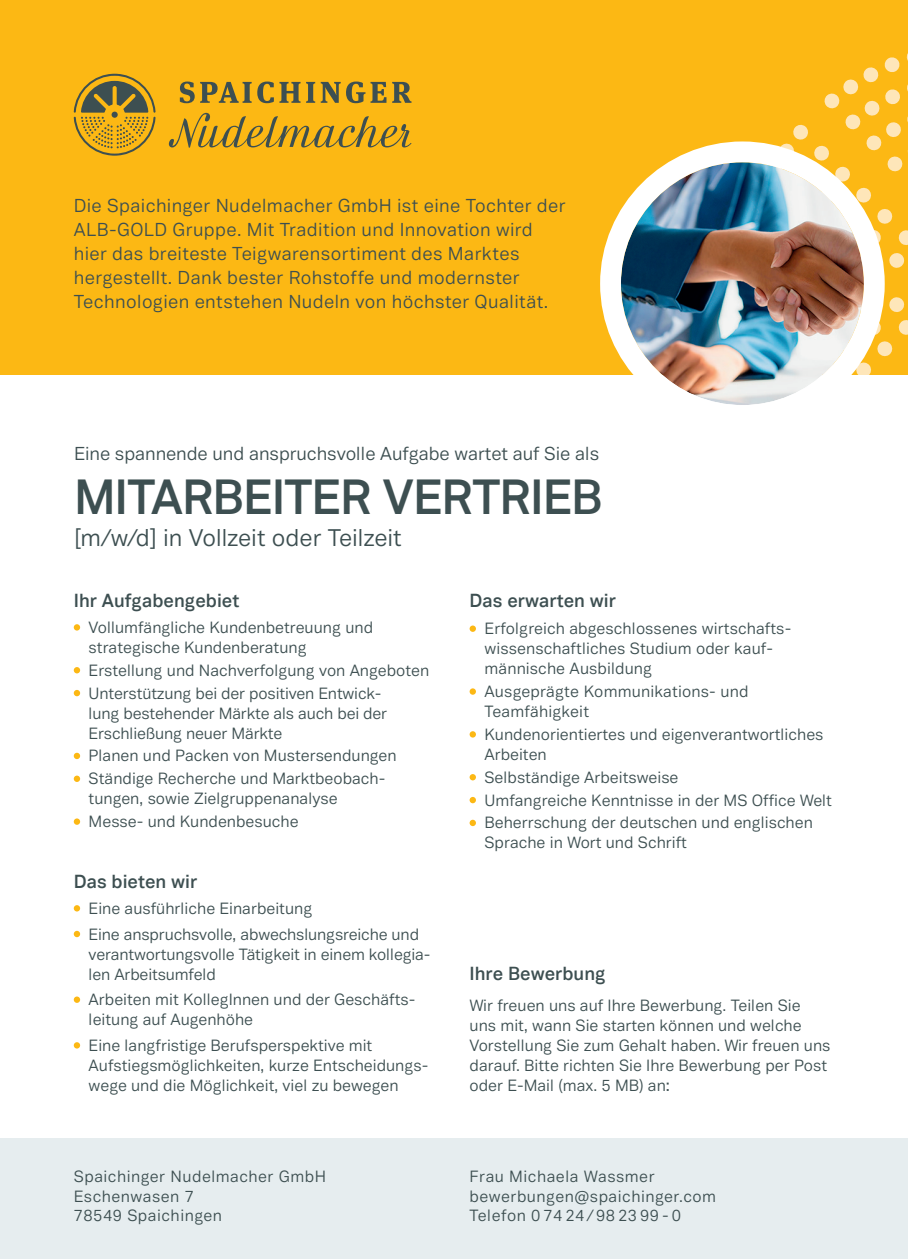
<style>
.page{position:relative;width:908px;height:1259px;background:#fff}
.page>*{position:absolute;margin:0;border:0;box-sizing:border-box;transform-origin:0 0}
.t1{font:600 48px "Vaud";letter-spacing:-.02em;color:#3d4f51}
.t2{font:23.6px "Vaud";letter-spacing:-.005em;color:#3d4f51}
.t3{font:18.4px/24px "Vaud";letter-spacing:.02em;color:#3d4f51}
.t4{font:600 18.4px "Vaud";color:#3d4f51}
.t5{font:18.4px "Vaud";letter-spacing:-.005em;color:#3d4f51}
.t6{font:16px/20px "Vaud";color:#3d4f51}
.t7{font:16px/19.2px "Vaud";letter-spacing:.03em;color:#3d4f51}
</style>
<div class="page">
<div style="left:0;top:1138px;width:907px;height:121px;background:#e6edef"></div>
<div style="left:0;top:0;width:907px;height:374px;background:#fcb814"></div>
<svg style="left:889px;top:253px;width:15px;height:15px"></svg>
<svg style="left:859px;top:252px;width:3px;height:12px"></svg>
<svg style="left:761px;top:56px;width:146px;height:190px"></svg>
<svg style="left:889px;top:297px;width:15px;height:15px"></svg>
<svg style="left:860px;top:303px;width:2px;height:10px"></svg>
<svg style="left:823px;top:319px;width:84px;height:55px"></svg>
<svg style="left:74px;top:624px;width:6px;height:6px"></svg>
<svg style="left:74px;top:667px;width:6px;height:6px"></svg>
<svg style="left:74px;top:690px;width:6px;height:6px"></svg>
<svg style="left:74px;top:753px;width:6px;height:6px"></svg>
<div style="left:74px;top:775px;width:6px;height:7px;background:#fcb814;border-radius:50%"></div>
<div style="left:74px;top:818px;width:6px;height:7px;background:#fcb814;border-radius:50%"></div>
<div style="left:469px;top:625px;width:6px;height:7px;background:#fcb814;border-radius:50%"></div>
<div style="left:469px;top:688px;width:6px;height:7px;background:#fcb814;border-radius:50%"></div>
<svg style="left:469px;top:731px;width:6px;height:6px"></svg>
<svg style="left:469px;top:774px;width:6px;height:6px"></svg>
<svg style="left:469px;top:797px;width:6px;height:6px"></svg>
<svg style="left:469px;top:819px;width:6px;height:7px"></svg>
<svg style="left:169px;top:113px;width:242px;height:35px"></svg>
<svg style="left:180px;top:82px;width:71px;height:21px"></svg>
<svg style="left:257px;top:82px;width:43px;height:21px"></svg>
<svg style="left:306px;top:82px;width:34px;height:21px"></svg>
<svg style="left:346px;top:82px;width:40px;height:21px"></svg>
<svg style="left:392px;top:82px;width:19px;height:21px"></svg>
<svg style="left:74px;top:74px;width:81px;height:82px"></svg>
<svg style="left:74px;top:905px;width:6px;height:6px"></svg>
<svg style="left:74px;top:931px;width:6px;height:6px"></svg>
<div style="left:74px;top:996px;width:6px;height:7px;background:#fcb814;border-radius:50%"></div>
<svg style="left:74px;top:1042px;width:6px;height:6px"></svg>
<img style="left:620px;top:162px;width:243px;height:243px;border-radius:121px">
<div style="left:600px;top:141px;width:284px;height:285px;border:21px solid #fff;border-radius:50%"></div>
<p class="t3" style="left:74px;top:194px;width:493px">Die Spaichinger Nudelmacher GmbH ist eine Tochter der ALB-GOLD Gruppe. Mit Tradition und Innovation wird hier das breiteste Teigwarensortiment des Marktes hergestellt. Dank bester Rohstoffe und modernster Technologien entstehen Nudeln von höchster Qualität.</p>
<p class="t5" style="left:74px;top:443px;width:526px">Eine spannende und anspruchsvolle Aufgabe wartet auf Sie als</p>
<h1 class="t1" style="left:74px;top:468px;width:529px">MITARBEITER VERTRIEB</h1>
<h2 class="t2" style="left:74px;top:524px;width:329px">[m/w/d] in Vollzeit oder Teilzeit</h2>
<p class="t4" style="left:74px;top:589px;width:167px">Ihr Aufgabengebiet</p>
<p class="t6" style="left:89px;top:617px;width:286px">Vollumfängliche Kundenbetreuung und strategische Kundenberatung</p>
<p class="t6" style="left:89px;top:659px;width:342px;line-height:22.8px">Erstellung und Nachverfolgung von Angeboten<br>Unterstützung bei der positiven Entwick-</p>
<p class="t6" style="left:89px;top:703px;width:300px">lung bestehender Märkte als auch bei der<br>Erschließung neuer Märkte</p>
<p class="t6" style="left:89px;top:744px;width:309px;line-height:22.8px">Planen und Packen von Mustersendungen<br>Ständige Recherche und Marktbeobach-</p>
<p class="t6" style="left:89px;top:787px;width:250px;line-height:22.8px">tungen, sowie Zielgruppenanalyse<br>Messe- und Kundenbesuche</p>
<p class="t4" style="left:74px;top:870px;width:125px">Das bieten wir</p>
<p class="t6" style="left:89px;top:895px;width:332px;line-height:25.6px">Eine ausführliche Einarbeitung<br>Eine anspruchsvolle, abwechslungsreiche und</p>
<p class="t6" style="left:89px;top:944px;width:343px">verantwortungsvolle Tätigkeit in einem kollegia&shy;len Arbeitsumfeld</p>
<p class="t6" style="left:89px;top:989px;width:326px">Arbeiten mit KollegInnen und der Geschäfts&shy;leitung auf Augenhöhe</p>
<p class="t6" style="left:89px;top:1035px;width:339px">Eine langfristige Berufsperspektive mit<br>Aufstiegsmöglichkeiten, kurze Entscheidungs&shy;wege und die Möglichkeit, viel zu bewegen</p>
<p class="t4" style="left:469px;top:590px;width:148px">Das erwarten wir</p>
<p class="t6" style="left:484px;top:618px;width:306px">Erfolgreich abgeschlossenes wirtschafts&shy;wissenschaftliches Studium oder kauf&shy;männische Ausbildung</p>
<p class="t6" style="left:484px;top:681px;width:265px">Ausgeprägte Kommunikations- und<br>Teamfähigkeit</p>
<p class="t6" style="left:484px;top:724px;width:340px">Kundenorientiertes und eigenverantwortliches<br>Arbeiten</p>
<p class="t6" style="left:484px;top:766px;width:349px;line-height:22.8px">Selbständige Arbeitsweise<br>Umfangreiche Kenntnisse in der MS Office Welt<br>Beherrschung der deutschen und englischen</p>
<p class="t6" style="left:484px;top:833px;width:204px">Sprache in Wort und Schrift</p>
<p class="t4" style="left:469px;top:962px;width:138px">Ihre Bewerbung</p>
<p class="t6" style="left:469px;top:995px;width:362px">Wir freuen uns auf Ihre Bewerbung. Teilen Sie uns mit, wann Sie starten können und welche Vorstellung Sie zum Gehalt haben. Wir freuen uns darauf. Bitte richten Sie Ihre Bewerbung per Post oder E-Mail (max. 5 MB) an:</p>
<p class="t7" style="left:74px;top:1167px;width:254px">Spaichinger Nudelmacher GmbH<br>Eschenwasen 7<br>78549 Spaichingen</p>
<p class="t7" style="left:469px;top:1167px;width:248px">Frau Michaela Wassmer bewerbungen@spaichinger.com<br>Telefon 0 74 24 / 98 23 99 - 0</p>
</div>
